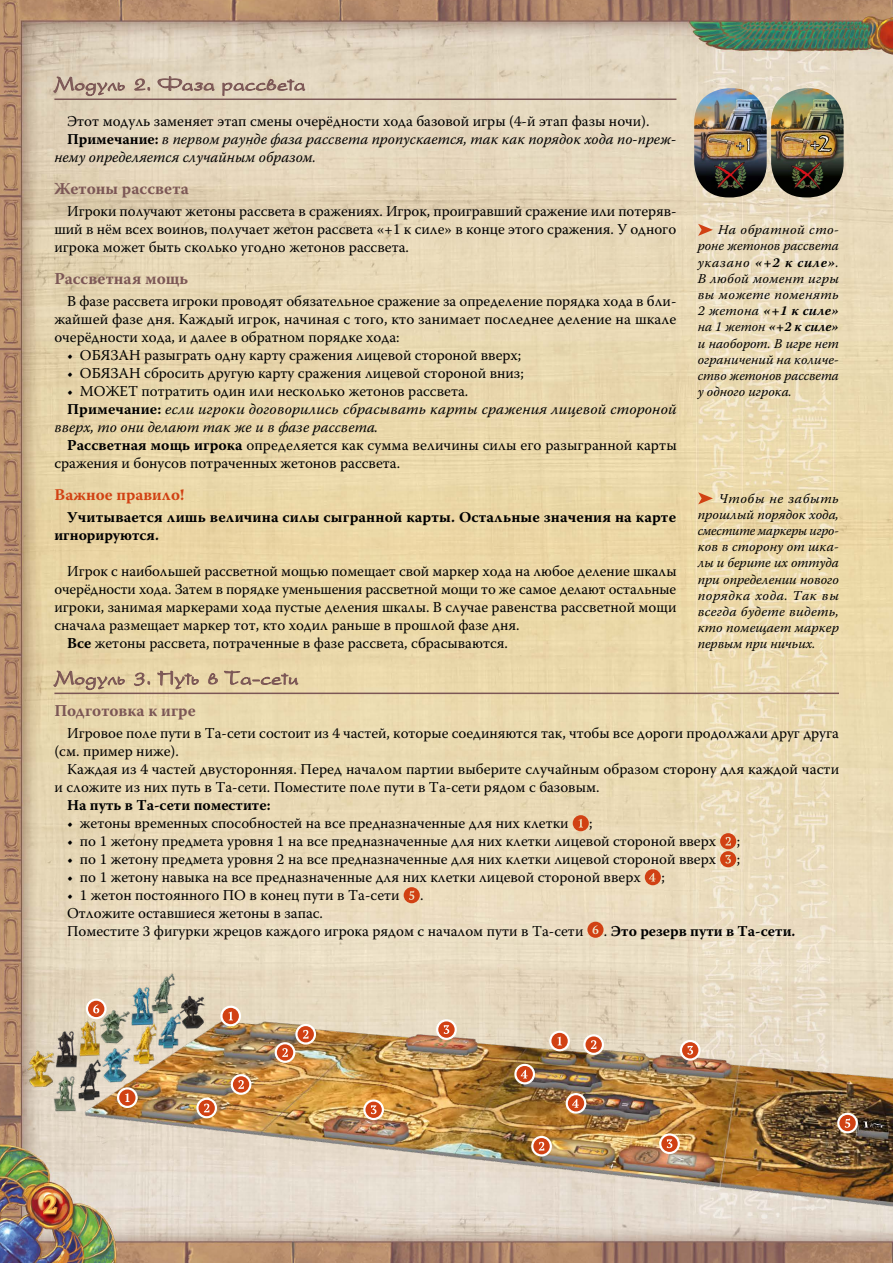
<style>
.page{position:relative;width:893px;height:1263px;background:#fff}
.page>*{position:absolute;margin:0;border:0;box-sizing:border-box;transform-origin:0 0}
.t1{font:700 condensed 27px "Minion Pro";color:#ffde65}
.t2{font:21px "President Cyr";letter-spacing:.01em;color:#7c5756}
.t3{font:700 16.5px "Warnock Pro";color:#7c5756}
.t4{font:700 16.2px "Warnock Pro";color:#d14113}
.t5{font:15px/18px "Warnock Pro";color:#000}
.t6{font:italic 15px "Warnock Pro";color:#000}
.t7{font:700 15px/18px "Warnock Pro";letter-spacing:.01em;color:#000}
.t8{font:italic 13.5px/16.2px "Warnock Pro";color:#000;text-align:justify}
.s1{font-weight:700;font-style:normal}
.s2{font-weight:700}
.s3{font-weight:400}
</style>
<div class="page">
<img style="left:0;top:0;width:893px;height:1263px">
<img style="left:7px;top:967px;width:886px;height:271px">
<hr style="left:54px;top:99px;width:622px;height:1px;background:#7c5756">
<hr style="left:54px;top:693px;width:785px;height:1px;background:#7c5756">
<svg style="left:53px;top:69px;width:72px;height:27px"></svg>
<svg style="left:134px;top:79px;width:16px;height:12px"></svg>
<svg style="left:158px;top:76px;width:57px;height:15px"></svg>
<svg style="left:222px;top:79px;width:83px;height:31px"></svg>
<svg style="left:53px;top:663px;width:72px;height:27px"></svg>
<svg style="left:134px;top:673px;width:16px;height:13px"></svg>
<svg style="left:157px;top:671px;width:42px;height:18px"></svg>
<svg style="left:208px;top:673px;width:10px;height:11px"></svg>
<svg style="left:224px;top:670px;width:74px;height:15px"></svg>
<svg style="left:573px;top:815px;width:16px;height:16px"></svg>
<svg style="left:720px;top:833px;width:16px;height:34px"></svg>
<svg style="left:645px;top:869px;width:16px;height:16px"></svg>
<svg style="left:404px;top:887px;width:16px;height:16px"></svg>
<svg style="left:587px;top:922px;width:16px;height:16px"></svg>
<svg style="left:698px;top:224px;width:15px;height:12px"></svg>
<svg style="left:698px;top:492px;width:15px;height:12px"></svg>
<img style="left:694px;top:88px;width:73px;height:109px">
<img style="left:771px;top:88px;width:73px;height:109px">
<svg style="left:220px;top:1006px;width:21px;height:20px"></svg>
<svg style="left:223px;top:1008px;width:16px;height:16px"></svg>
<svg style="left:117px;top:1087px;width:21px;height:21px"></svg>
<svg style="left:119px;top:1089px;width:17px;height:17px"></svg>
<svg style="left:549px;top:1031px;width:21px;height:20px"></svg>
<svg style="left:551px;top:1033px;width:17px;height:16px"></svg>
<svg style="left:86px;top:998px;width:21px;height:21px"></svg>
<svg style="left:88px;top:1001px;width:16px;height:16px"></svg>
<div style="left:295px;top:1024px;width:21px;height:20px;background:#fff;border-radius:50%"></div>
<svg style="left:275px;top:1042px;width:20px;height:21px"></svg>
<svg style="left:277px;top:1026px;width:37px;height:35px"></svg>
<svg style="left:231px;top:1074px;width:20px;height:21px"></svg>
<svg style="left:233px;top:1076px;width:16px;height:16px"></svg>
<svg style="left:196px;top:1098px;width:21px;height:20px"></svg>
<svg style="left:199px;top:1100px;width:16px;height:16px"></svg>
<svg style="left:583px;top:1034px;width:21px;height:21px"></svg>
<svg style="left:585px;top:1036px;width:17px;height:17px"></svg>
<svg style="left:531px;top:1136px;width:21px;height:20px"></svg>
<svg style="left:533px;top:1138px;width:17px;height:16px"></svg>
<svg style="left:436px;top:1019px;width:21px;height:21px"></svg>
<svg style="left:438px;top:1021px;width:17px;height:17px"></svg>
<svg style="left:680px;top:1040px;width:21px;height:20px"></svg>
<svg style="left:682px;top:1042px;width:16px;height:16px"></svg>
<svg style="left:363px;top:1099px;width:21px;height:21px"></svg>
<svg style="left:365px;top:1101px;width:17px;height:17px"></svg>
<svg style="left:659px;top:1133px;width:21px;height:21px"></svg>
<svg style="left:661px;top:1135px;width:17px;height:17px"></svg>
<svg style="left:514px;top:1064px;width:21px;height:20px"></svg>
<svg style="left:516px;top:1066px;width:17px;height:16px"></svg>
<svg style="left:566px;top:1093px;width:20px;height:21px"></svg>
<svg style="left:568px;top:1095px;width:16px;height:16px"></svg>
<svg style="left:837px;top:1113px;width:21px;height:20px"></svg>
<svg style="left:839px;top:1115px;width:17px;height:16px"></svg>
<div style="left:41px;top:1192px;width:24px;height:30px;background:#000;opacity:.75"></div>
<svg style="left:41px;top:1193px;width:18px;height:23px"></svg>
<h2 class="t2" style="left:54px;top:72px;width:253px">Модуль 2. Фаза рассвета</h2>
<p class="t5" style="left:67px;top:112px;width:584px">Этот модуль заменяет этап смены очерёдности хода базовой игры (4-й этап фазы ночи).</p>
<p class="t6" style="left:67px;top:130px;width:611px"><span class="s1">Примечание:</span> в первом раунде фаза рассвета пропускается, так как порядок хода по-преж-</p>
<p class="t6" style="left:54px;top:148px;width:263px">нему определяется случайным образом.</p>
<p class="t3" style="left:54px;top:178px;width:136px">Жетоны рассвета</p>
<p class="t5" style="left:54px;top:202px;width:623px;text-align:justify;text-indent:13px">Игроки получают жетоны рассвета в сражениях. Игрок, проигравший сражение или потеряв&shy;ший в нём всех воинов, получает жетон рассвета «+1 к силе» в конце этого сражения. У одного игрока может быть сколько угодно жетонов рассвета.</p>
<p class="t3" style="left:54px;top:268px;width:135px">Рассветная мощь</p>
<p class="t5" style="left:54px;top:292px;width:623px;text-align:justify;text-indent:13px">В фазе рассвета игроки проводят обязательное сражение за определение порядка хода в бли&shy;жайшей фазе дня. Каждый игрок, начиная с того, кто занимает последнее деление на шкале очерёдности хода, и далее в обратном порядке хода:</p>
<p class="t5" style="left:67px;top:346px;width:456px">• ОБЯЗАН разыграть одну карту сражения лицевой стороной вверх;</p>
<p class="t5" style="left:67px;top:364px;width:458px">• ОБЯЗАН сбросить другую карту сражения лицевой стороной вниз;</p>
<p class="t5" style="left:67px;top:382px;width:403px">• МОЖЕТ потратить один или несколько жетонов рассвета.</p>
<p class="t6" style="left:67px;top:400px;width:611px"><span class="s1">Примечание:</span> если игроки договорились сбрасывать карты сражения лицевой стороной</p>
<p class="t6" style="left:54px;top:418px;width:325px">вверх, то они делают так же и в фазе рассвета.</p>
<p class="t5" style="left:67px;top:436px;width:611px"><span class="s2">Рассветная мощь игрока</span> определяется как сумма величины силы его разыгранной карты</p>
<p class="t5" style="left:54px;top:454px;width:347px">сражения и бонусов потраченных жетонов рассвета.</p>
<p class="t4" style="left:54px;top:484px;width:132px">Важное правило!</p>
<p class="t7" style="left:54px;top:508px;width:623px;text-indent:13px">Учитывается лишь величина силы сыгранной карты. Остальные значения на карте игнорируются.</p>
<p class="t5" style="left:67px;top:562px;width:611px">Игрок с наибольшей рассветной мощью помещает свой маркер хода на любое деление шкалы</p>
<p class="t5" style="left:54px;top:580px;width:623px">очерёдности хода. Затем в порядке уменьшения рассветной мощи то же самое делают остальные</p>
<p class="t5" style="left:54px;top:598px;width:624px">игроки, занимая маркерами хода пустые деления шкалы. В случае равенства рассветной мощи</p>
<p class="t5" style="left:54px;top:616px;width:467px">сначала размещает маркер тот, кто ходил раньше в прошлой фазе дня.</p>
<p class="t5" style="left:67px;top:634px;width:442px"><span class="s2">Все</span> жетоны рассвета, потраченные в фазе рассвета, сбрасываются.</p>
<h2 class="t2" style="left:54px;top:666px;width:245px">Модуль 3. Путь в Та-сети</h2>
<p class="t3" style="left:54px;top:700px;width:143px">Подготовка к игре</p>
<p class="t5" style="left:54px;top:724px;width:786px;text-indent:13px">Игровое поле пути в Та-сети состоит из 4 частей, которые соединяются так, чтобы все дороги продолжали друг друга (см. пример ниже).</p>
<p class="t5" style="left:54px;top:760px;width:786px;text-indent:13px">Каждая из 4 частей двусторонняя. Перед началом партии выберите случайным образом сторону для каждой части и сложите из них путь в Та-сети. Поместите поле пути в Та-сети рядом с базовым.</p>
<p class="t7" style="left:67px;top:796px;width:205px">На путь в Та-сети поместите:</p>
<p class="t5" style="left:67px;top:814px;width:503px">• жетоны временных способностей на все предназначенные для них клетки</p>
<p class="t5" style="left:589px;top:814px;width:5px">;</p>
<p class="t5" style="left:67px;top:832px;width:650px">• по 1 жетону предмета уровня 1 на все предназначенные для них клетки лицевой стороной вверх</p>
<p class="t5" style="left:737px;top:832px;width:5px">;</p>
<p class="t5" style="left:67px;top:850px;width:650px">• по 1 жетону предмета уровня 2 на все предназначенные для них клетки лицевой стороной вверх</p>
<p class="t5" style="left:737px;top:850px;width:5px">;</p>
<p class="t5" style="left:67px;top:868px;width:575px">• по 1 жетону навыка на все предназначенные для них клетки лицевой стороной вверх</p>
<p class="t5" style="left:661px;top:868px;width:5px">;</p>
<p class="t5" style="left:67px;top:886px;width:334px">• 1 жетон постоянного ПО в конец пути в Та-сети</p>
<p class="t5" style="left:420px;top:886px;width:5px">.</p>
<p class="t5" style="left:67px;top:904px;width:518px">Отложите оставшиеся жетоны в запас.<br>Поместите 3 фигурки жрецов каждого игрока рядом с началом пути в Та-сети</p>
<p class="t8" style="left:698px;top:221px;width:143px;text-indent:20px">На обратной сто&shy;роне жетонов рассвета указано <span class="s2">«+2 к силе»</span>.<br>В любой момент игры вы можете поменять 2 жетона <span class="s2">«+1 к силе» </span>на 1 жетон <span class="s2">«+2 к силе» </span>и наоборот. В игре нет ограничений на количе&shy;ство жетонов рассвета у одного игрока.</p>
<p class="t8" style="left:698px;top:490px;width:143px;text-indent:21px">Чтобы не забыть прошлый порядок хода, сместите маркеры игро&shy;ков в сторону от шка&shy;лы и берите их оттуда при определении нового порядка хода. Так вы всегда будете видеть, кто помещает маркер первым при ничьих.</p>
<p class="t7" style="left:604px;top:922px;width:193px"><span class="s3">.</span> Это резерв пути в Та-сети.</p>
<h1 class="t1" style="left:44px;top:1185px;width:14px">2</h1>
</div>
